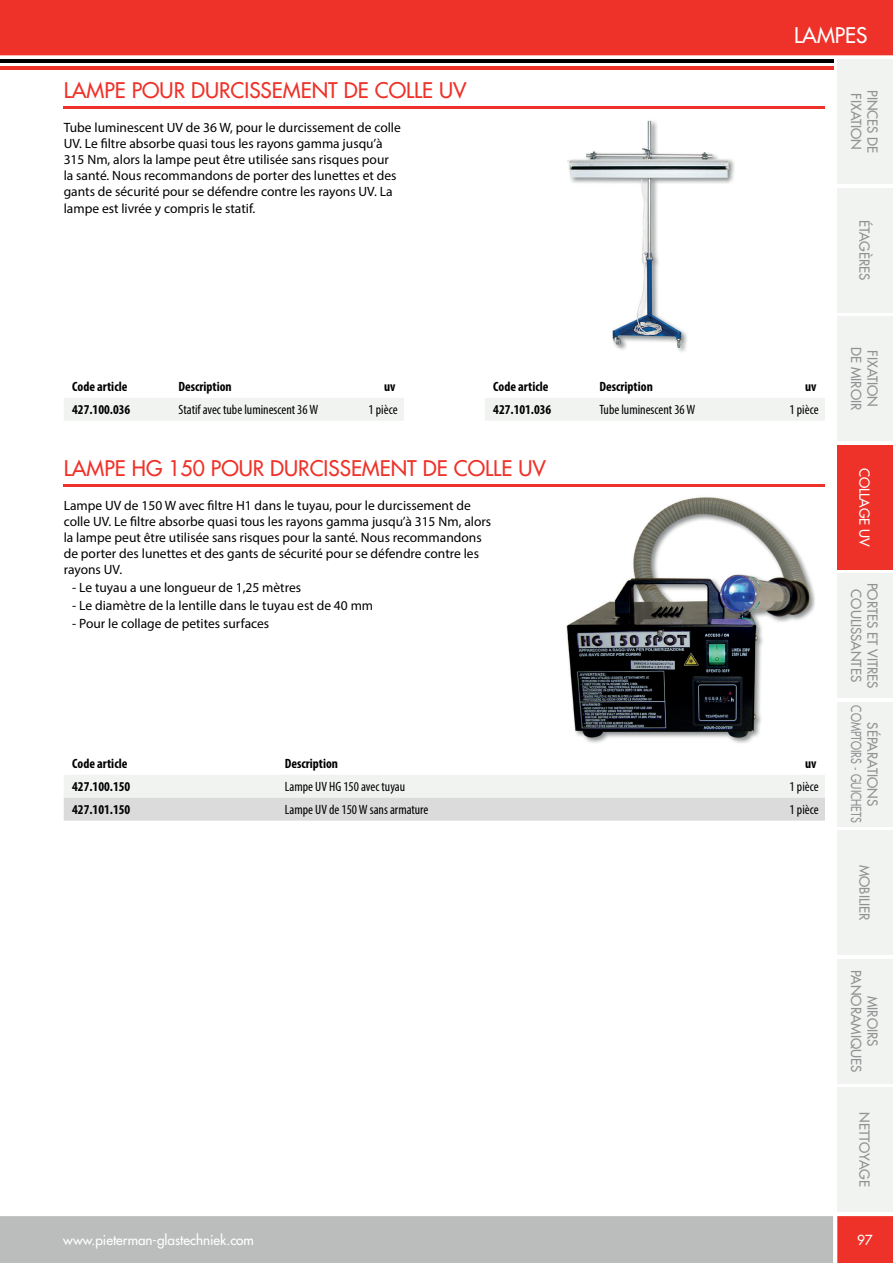
<style>
.page{position:relative;width:893px;height:1263px;background:#fff}
.page>*{position:absolute;margin:0;border:0;box-sizing:border-box;transform-origin:0 0}
.t1{font:500 21px "Futura Std";color:#ee3229}
.t2{font:500 21px "Futura Std";color:#fff}
.t3{font:13.5px/16.2px "Myriad Pro";color:#000001}
.t4{font:500 13.5px/16.2px "Futura Std";color:#909293;text-align:center}
.t5{font:700 condensed 13.5px "Myriad Pro";color:#000001}
.t6{font:condensed 13.5px "Myriad Pro";color:#000001}
.t7{font:500 13.5px "Futura Std";color:#fff}
</style>
<div class="page">
<div style="left:0;top:0;width:893px;height:55px;background:#ee3229"></div>
<div style="left:0;top:1216px;width:893px;height:47px;background:#bbbdbd"></div>
<hr style="left:0;top:66px;width:833px;height:3px;background:#ee3229">
<hr style="left:0;top:60px;width:833px;height:3px;background:#000001">
<div style="left:837px;top:60px;width:56px;height:124px;background:#f1f3f1"></div>
<div style="left:837px;top:188px;width:56px;height:124px;background:#f1f3f1"></div>
<div style="left:837px;top:317px;width:56px;height:124px;background:#f1f3f1"></div>
<div style="left:837px;top:445px;width:56px;height:124px;background:#ee3229"></div>
<div style="left:837px;top:574px;width:56px;height:124px;background:#f1f3f1"></div>
<div style="left:837px;top:702px;width:56px;height:124px;background:#f1f3f1"></div>
<div style="left:837px;top:831px;width:56px;height:124px;background:#f1f3f1"></div>
<div style="left:837px;top:959px;width:56px;height:124px;background:#f1f3f1"></div>
<div style="left:837px;top:1088px;width:56px;height:124px;background:#f1f3f1"></div>
<hr style="left:64px;top:484px;width:761px;height:2px;background:#ee3229">
<hr style="left:64px;top:106px;width:761px;height:2px;background:#ee3229">
<div style="left:64px;top:398px;width:340px;height:23px;background:#f1f3f1"></div>
<div style="left:485px;top:398px;width:340px;height:23px;background:#f1f3f1"></div>
<svg style="left:64px;top:775px;width:761px;height:46px"></svg>
<img style="left:616px;top:120px;width:119px;height:232px">
<img style="left:567px;top:121px;width:162px;height:226px">
<img style="left:566px;top:497px;width:249px;height:246px">
<h1 class="t1" style="left:64px;top:79px;width:404px">LAMPE POUR DURCISSEMENT DE COLLE UV</h1>
<p class="t3" style="left:64px;top:120px;width:339px">Tube luminescent UV de 36 W, pour le durcissement de colle UV. Le filtre absorbe quasi tous les rayons gamma jusqu’à 315 Nm, alors la lampe peut être utilisée sans risques pour la santé. Nous recommandons de porter des lunettes et des gants de sécurité pour se défendre contre les rayons UV. La lampe est livrée y compris le statif.</p>
<h1 class="t2" style="left:794px;top:23px;width:75px">LAMPES</h1>
<p class="t4" style="left:864px;top:93px;width:58px;rotate:90deg">FIXATION</p>
<p class="t4" style="left:880px;top:90px;width:65px;rotate:90deg">PINCES DE</p>
<p class="t4" style="left:872px;top:220px;width:62px;rotate:90deg">ÉTAGÈRES</p>
<p class="t5" style="left:72px;top:382px;width:57px">Code article</p>
<p class="t5" style="left:179px;top:382px;width:55px">Description</p>
<p class="t5" style="left:384px;top:382px;width:13px">uv</p>
<p class="t5" style="left:72px;top:405px;width:60px">427.100.036</p>
<p class="t6" style="left:179px;top:405px;width:141px">Statif avec tube luminescent 36 W</p>
<p class="t6" style="left:369px;top:405px;width:30px">1 pièce</p>
<p class="t5" style="left:493px;top:382px;width:57px">Code article</p>
<p class="t5" style="left:600px;top:382px;width:55px">Description</p>
<p class="t5" style="left:805px;top:382px;width:13px">uv</p>
<p class="t5" style="left:493px;top:405px;width:60px">427.101.036</p>
<p class="t6" style="left:599px;top:405px;width:97px">Tube luminescent 36 W</p>
<p class="t6" style="left:789px;top:405px;width:30px">1 pièce</p>
<p class="t4" style="left:864px;top:347px;width:65px;rotate:90deg">DE MIROIR</p>
<p class="t4" style="left:880px;top:350px;width:58px;rotate:90deg">FIXATION</p>
<h1 class="t1" style="left:64px;top:457px;width:484px">LAMPE HG 150 POUR DURCISSEMENT DE COLLE UV</h1>
<p class="t3" style="left:64px;top:498px;width:429px">Lampe UV de 150 W avec filtre H1 dans le tuyau, pour le durcissement de colle UV. Le filtre absorbe quasi tous les rayons gamma jusqu’à 315 Nm, alors la lampe peut être utilisée sans risques pour la santé. Nous recommandons de porter des lunettes et des gants de sécurité pour se défendre contre les rayons UV.</p>
<p class="t3" style="left:72px;top:581px;width:230px">- Le tuyau a une longueur de 1,25 mètres</p>
<p class="t3" style="left:72px;top:599px;width:302px">- Le diamètre de la lentille dans le tuyau est de 40 mm</p>
<p class="t3" style="left:72px;top:617px;width:199px">- Pour le collage de petites surfaces</p>
<p class="t5" style="left:72px;top:759px;width:57px">Code article</p>
<p class="t5" style="left:285px;top:759px;width:55px">Description</p>
<p class="t5" style="left:805px;top:759px;width:13px">uv</p>
<p class="t5" style="left:72px;top:782px;width:60px">427.100.150</p>
<p class="t6" style="left:285px;top:782px;width:122px">Lampe UV HG 150 avec tuyau</p>
<p class="t6" style="left:789px;top:782px;width:30px">1 pièce</p>
<p class="t5" style="left:72px;top:805px;width:60px">427.101.150</p>
<p class="t6" style="left:285px;top:805px;width:145px">Lampe UV de 150 W sans armature</p>
<p class="t6" style="left:789px;top:805px;width:30px">1 pièce</p>
<p class="t7" style="left:63px;top:1233px;width:192px">www.pieterman-glastechniek.com</p>
<p class="t7" style="left:872px;top:468px;width:81px;rotate:90deg">COLLAGE UV</p>
<p class="t4" style="left:880px;top:583px;width:107px;rotate:90deg">PORTES ET VITRES<br>COULISSANTES</p>
<p class="t4" style="left:880px;top:705px;width:119px;rotate:90deg">SÉPARATIONS<br>COMPTOIRS - GUICHETS</p>
<p class="t4" style="left:872px;top:865px;width:57px;rotate:90deg">MOBILIER</p>
<p class="t4" style="left:880px;top:970px;width:104px;rotate:90deg">MIROIRS<br>PANORAMIQUES</p>
<p class="t4" style="left:872px;top:1112px;width:76px;rotate:90deg">NETTOYAGE</p>
<p class="t7" style="left:857px;top:1233px;width:17px">97</p>
</div>
